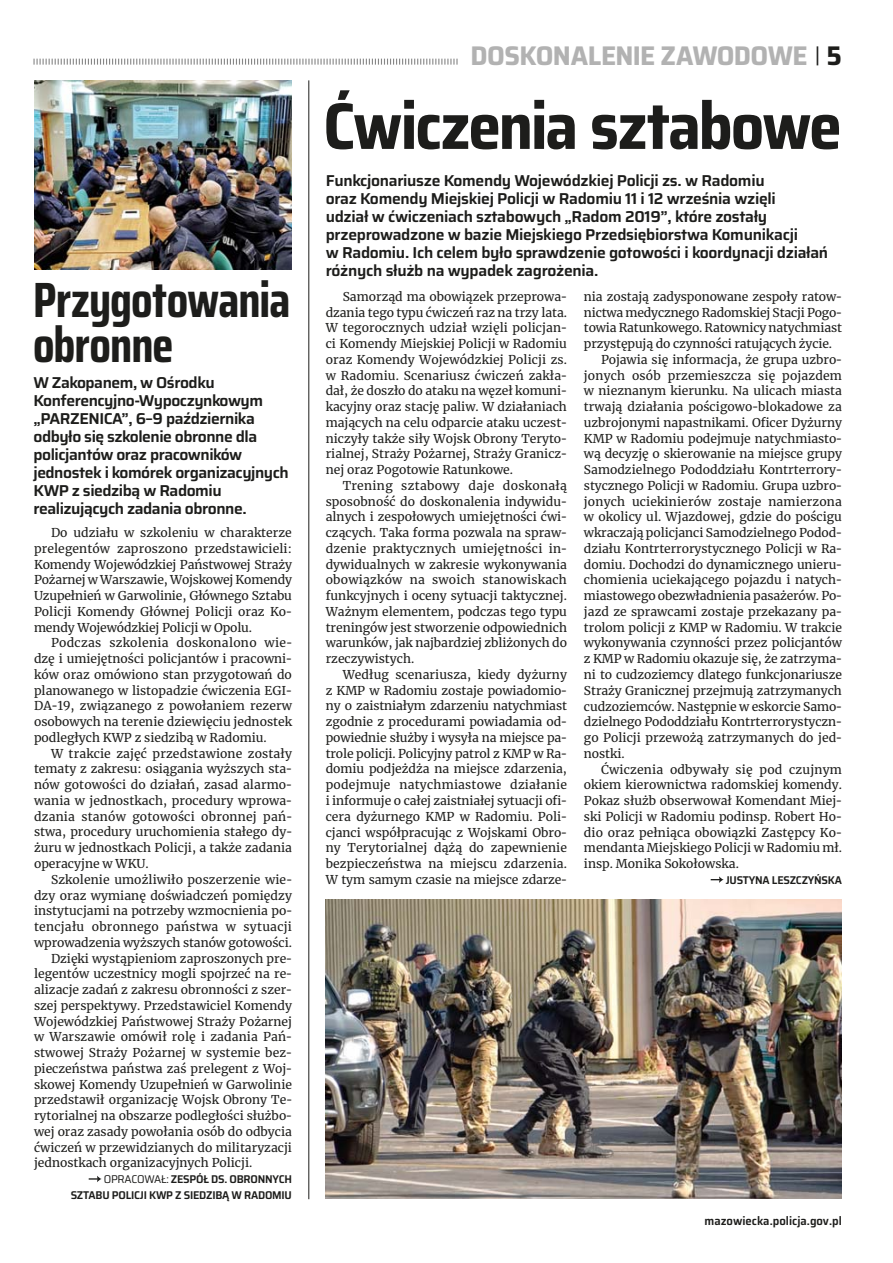
<style>
.page{position:relative;width:893px;height:1263px;background:#fff}
.page>*{position:absolute;margin:0;border:0;box-sizing:border-box;transform-origin:0 0}
.t1{font:700 semi-condensed 66px "Saira";letter-spacing:-.035em;color:#1d1d1b}
.t2{font:700 49.5px/45px "Saira Condensed";letter-spacing:-.02em;color:#1d1d1b}
.t3{font:700 27px "Saira Fix";letter-spacing:-.025em;color:#b2b2b2}
.t4{font:21px "Saira Fix";color:#1d1d1b}
.t5{font:600 15.75px/18px "Saira";letter-spacing:-.02em;color:#1d1d1b}
.t6{font:13.5px/15.8px "Merriweather Fix";color:#1d1d1b;text-align:justify}
.t7{font:13.5px "Merriweather Fix";letter-spacing:.02em;color:#1d1d1b}
.t8{font:600 12px "Saira Fix";color:#1d1d1b}
.t9{font:600 11.25px/15.8px "Saira Fix";letter-spacing:-.02em;color:#1d1d1b;text-align:right}
.s1{font-weight:400}
.s2{font-weight:700;font-size:27px}
</style>
<div class="page">
<svg style="left:33px;top:59px;width:425px;height:6px"></svg>
<svg style="left:89px;top:1176px;width:13px;height:6px"></svg>
<hr style="left:309px;top:80px;width:1px;height:1119px;background:#1d1d1b">
<svg style="left:711px;top:876px;width:12px;height:7px"></svg>
<img style="left:34px;top:81px;width:258px;height:188px">
<img style="left:326px;top:899px;width:516px;height:300px">
<h2 class="t2" style="left:33px;top:281px;width:259px">Przygotowania obronne</h2>
<p class="t5" style="left:33px;top:375px;width:257px">W Zakopanem, w Ośrodku<br>Konferencyjno-Wypoczynkowym „PARZENICA”, 6–9 października odbyło się szkolenie obronne dla policjantów oraz pracowników jednostek i komórek organizacyjnych<br>KWP z siedzibą w Radomiu realizujących zadania obronne.</p>
<p class="t6" style="left:34px;top:525px;width:259px;text-indent:17px">Do udziału w szkoleniu w charakterze prelegentów zaproszono przedstawicieli:<br>Komendy Wojewódzkiej Państwowej Straży Pożarnej w Warszawie, Wojskowej Komendy Uzupełnień w Garwolinie, Głównego Sztabu Policji Komendy Głównej Policji oraz Ko&shy;mendy Wojewódzkiej Policji w Opolu.</p>
<p class="t6" style="left:34px;top:636px;width:259px;text-indent:17px">Podczas szkolenia doskonalono wie&shy;dzę i umiejętności policjantów i pracowni&shy;ków oraz omówiono stan przygotowań do planowanego w listopadzie ćwiczenia EGI-DA-19, związanego z powołaniem rezerw osobowych na terenie dziewięciu jednostek podległych KWP z siedzibą w Radomiu.</p>
<p class="t6" style="left:34px;top:746px;width:259px;text-indent:17px">W trakcie zajęć przedstawione zostały tematy z zakresu: osiągania wyższych sta&shy;nów gotowości do działań, zasad alarmo&shy;wania w jednostkach, procedury wprowa&shy;dzania stanów gotowości obronnej pań&shy;stwa, procedury uruchomienia stałego dy&shy;żuru w jednostkach Policji, a także zadania operacyjne w WKU.</p>
<p class="t6" style="left:51px;top:872px;width:242px">Szkolenie umożliwiło poszerzenie wie-</p>
<p class="t6" style="left:34px;top:888px;width:259px">dzy oraz wymianę doświadczeń pomiędzy</p>
<p class="t6" style="left:34px;top:903px;width:259px">instytucjami na potrzeby wzmocnienia po-</p>
<p class="t7" style="left:34px;top:920px;width:259px">tencjału obronnego państwa w sytuacji</p>
<p class="t6" style="left:34px;top:935px;width:259px">wprowadzenia wyższych stanów gotowości.</p>
<p class="t6" style="left:51px;top:951px;width:242px">Dzięki wystąpieniom zaproszonych pre-</p>
<p class="t6" style="left:34px;top:966px;width:259px">legentów uczestnicy mogli spojrzeć na re-</p>
<p class="t6" style="left:34px;top:982px;width:259px">alizacje zadań z zakresu obronności z szer-</p>
<p class="t6" style="left:34px;top:998px;width:259px">szej perspektywy. Przedstawiciel Komendy</p>
<p class="t6" style="left:34px;top:1014px;width:259px">Wojewódzkiej Państwowej Straży Pożarnej</p>
<p class="t6" style="left:34px;top:1029px;width:259px">w Warszawie omówił rolę i zadania Pań-</p>
<p class="t6" style="left:34px;top:1045px;width:259px">stwowej Straży Pożarnej w systemie bez-</p>
<p class="t6" style="left:34px;top:1061px;width:259px">pieczeństwa państwa zaś prelegent z Woj-</p>
<p class="t6" style="left:34px;top:1077px;width:259px">skowej Komendy Uzupełnień w Garwolinie</p>
<p class="t6" style="left:34px;top:1092px;width:259px">przedstawił organizację Wojsk Obrony Te-</p>
<p class="t6" style="left:34px;top:1108px;width:259px">rytorialnej na obszarze podległości służbo-</p>
<p class="t6" style="left:34px;top:1124px;width:259px">wej oraz zasady powołania osób do odbycia</p>
<p class="t6" style="left:34px;top:1140px;width:259px">ćwiczeń w przewidzianych do militaryzacji</p>
<p class="t6" style="left:34px;top:1155px;width:220px">jednostkach organizacyjnych Policji.</p>
<p class="t9" style="left:71px;top:1172px;width:223px"><span class="s1">OPRACOWAŁ:</span> ZESPÓŁ DS. OBRONNYCH<br>SZTABU POLICJI KWP Z SIEDZIBĄ W RADOMIU</p>
<h3 class="t3" style="left:471px;top:45px;width:339px">DOSKONALENIE ZAWODOWE</h3>
<h3 class="t4" style="left:815px;top:46px;width:29px">| <span class="s2">5</span></h3>
<h1 class="t1" style="left:323px;top:99px;width:520px">Ćwiczenia sztabowe</h1>
<p class="t5" style="left:326px;top:172px;width:504px">Funkcjonariusze Komendy Wojewódzkiej Policji zs. w Radomiu<br>oraz Komendy Miejskiej Policji w Radomiu 11 i 12 września wzięli<br>udział w ćwiczeniach sztabowych „Radom 2019”, które zostały przeprowadzone w bazie Miejskiego Przedsiębiorstwa Komunikacji<br>w Radomiu. Ich celem było sprawdzenie gotowości i koordynacji działań różnych służb na wypadek zagrożenia.</p>
<p class="t6" style="left:326px;top:289px;width:243px;text-indent:17px">Samorząd ma obowiązek przeprowa&shy;dzania tego typu ćwiczeń raz na trzy lata.<br>W tegorocznych udział wzięli policjan&shy;ci Komendy Miejskiej Policji w Radomiu oraz Komendy Wojewódzkiej Policji zs. w Radomiu. Scenariusz ćwiczeń zakła&shy;dał, że doszło do ataku na węzeł komuni&shy;kacyjny oraz stację paliw. W działaniach mających na celu odparcie ataku uczest&shy;niczyły także siły Wojsk Obrony Teryto&shy;rialnej, Straży Pożarnej, Straży Granicz&shy;nej oraz Pogotowie Ratunkowe.</p>
<p class="t6" style="left:326px;top:478px;width:243px;text-indent:17px">Trening sztabowy daje doskonałą sposobność do doskonalenia indywidu&shy;alnych i zespołowych umiejętności ćwi&shy;czących. Taka forma pozwala na spraw&shy;dzenie praktycznych umiejętności in&shy;dywidualnych w zakresie wykonywania obowiązków na swoich stanowiskach funkcyjnych i oceny sytuacji taktycznej.<br>Ważnym elementem, podczas tego typu treningów jest stworzenie odpowiednich warunków, jak najbardziej zbliżonych do rzeczywistych.</p>
<p class="t6" style="left:326px;top:667px;width:243px;text-indent:17px">Według scenariusza, kiedy dyżurny z KMP w Radomiu zostaje powiadomio&shy;ny o zaistniałym zdarzeniu natychmiast zgodnie z procedurami powiadamia od&shy;powiednie służby i wysyła na miejsce pa&shy;trole policji. Policyjny patrol z KMP w Ra&shy;domiu podjeżdża na miejsce zdarzenia, podejmuje natychmiastowe działanie i informuje o całej zaistniałej sytuacji ofi&shy;cera dyżurnego KMP w Radomiu. Poli&shy;cjanci współpracując z Wojskami Obro&shy;ny Terytorialnej dążą do zapewnienie bezpieczeństwa na miejscu zdarzenia.<br>W tym samym czasie na miejsce zdarze-</p>
<p class="t6" style="left:584px;top:289px;width:259px">nia zostają zadysponowane zespoły ratow-</p>
<p class="t6" style="left:584px;top:305px;width:259px">nictwa medycznego Radomskiej Stacji Pogo-</p>
<p class="t6" style="left:584px;top:321px;width:259px">towia Ratunkowego. Ratownicy natychmiast</p>
<p class="t6" style="left:584px;top:336px;width:250px">przystępują do czynności ratujących życie.</p>
<p class="t6" style="left:601px;top:352px;width:242px">Pojawia się informacja, że grupa uzbro-</p>
<p class="t6" style="left:584px;top:368px;width:259px">jonych osób przemieszcza się pojazdem</p>
<p class="t6" style="left:584px;top:384px;width:259px">w nieznanym kierunku. Na ulicach miasta</p>
<p class="t6" style="left:584px;top:399px;width:259px">trwają działania pościgowo-blokadowe za</p>
<p class="t6" style="left:584px;top:415px;width:260px">uzbrojonymi napastnikami. Oficer Dyżurny</p>
<p class="t6" style="left:584px;top:431px;width:259px">KMP w Radomiu podejmuje natychmiasto-</p>
<p class="t6" style="left:584px;top:447px;width:259px">wą decyzję o skierowanie na miejsce grupy</p>
<p class="t6" style="left:584px;top:462px;width:259px">Samodzielnego Pododdziału Kontrterrory-</p>
<p class="t6" style="left:584px;top:478px;width:259px">stycznego Policji w Radomiu. Grupa uzbro-</p>
<p class="t6" style="left:584px;top:494px;width:259px">jonych uciekinierów zostaje namierzona</p>
<p class="t6" style="left:584px;top:510px;width:259px">w okolicy ul. Wjazdowej, gdzie do pościgu</p>
<p class="t6" style="left:584px;top:525px;width:259px">wkraczają policjanci Samodzielnego Podod-</p>
<p class="t6" style="left:584px;top:541px;width:259px">działu Kontrterrorystycznego Policji w Ra-</p>
<p class="t6" style="left:584px;top:557px;width:259px">domiu. Dochodzi do dynamicznego unieru-</p>
<p class="t6" style="left:584px;top:573px;width:259px">chomienia uciekającego pojazdu i natych-</p>
<p class="t6" style="left:584px;top:588px;width:259px">miastowego obezwładnienia pasażerów. Po-</p>
<p class="t6" style="left:584px;top:604px;width:259px">jazd ze sprawcami zostaje przekazany pa-</p>
<p class="t6" style="left:584px;top:620px;width:260px">trolom policji z KMP w Radomiu. W trakcie</p>
<p class="t6" style="left:584px;top:636px;width:259px">wykonywania czynności przez policjantów</p>
<p class="t6" style="left:584px;top:651px;width:259px">z KMP w Radomiu okazuje się, że zatrzyma-</p>
<p class="t6" style="left:584px;top:667px;width:259px">ni to cudzoziemcy dlatego funkcjonariusze</p>
<p class="t6" style="left:584px;top:683px;width:259px">Straży Granicznej przejmują zatrzymanych</p>
<p class="t6" style="left:584px;top:699px;width:259px">cudzoziemców. Następnie w eskorcie Samo-</p>
<p class="t6" style="left:584px;top:714px;width:259px">dzielnego Pododdziału Kontrterrorystyczn-</p>
<p class="t6" style="left:584px;top:730px;width:259px">go Policji przewożą zatrzymanych do jed-</p>
<p class="t6" style="left:584px;top:746px;width:42px">nostki.</p>
<p class="t6" style="left:601px;top:762px;width:242px">Ćwiczenia odbywały się pod czujnym</p>
<p class="t6" style="left:584px;top:777px;width:259px">okiem kierownictwa radomskiej komendy.</p>
<p class="t6" style="left:584px;top:793px;width:259px">Pokaz służb obserwował Komendant Miej-</p>
<p class="t6" style="left:584px;top:809px;width:259px">ski Policji w Radomiu podinsp. Robert Ho-</p>
<p class="t6" style="left:584px;top:825px;width:259px">dio oraz pełniąca obowiązki Zastępcy Ko-</p>
<p class="t6" style="left:584px;top:840px;width:260px">mendanta Miejskiego Policji w Radomiu mł.</p>
<p class="t6" style="left:584px;top:856px;width:156px">insp. Monika Sokołowska.</p>
<p class="t9" style="left:726px;top:873px;width:118px">JUSTYNA LESZCZYŃSKA</p>
<p class="t8" style="left:704px;top:1216px;width:139px">mazowiecka.policja.gov.pl</p>
</div>
